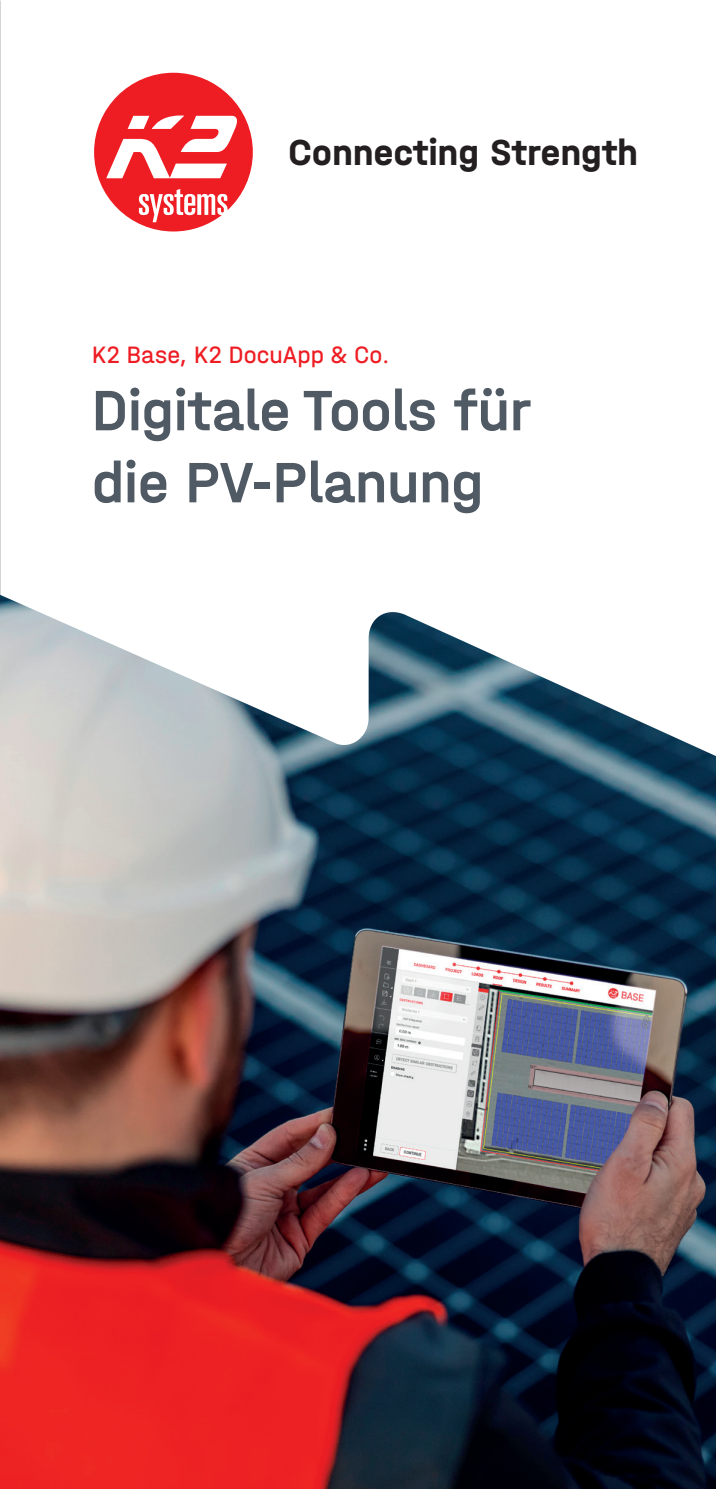
<style>
.page{position:relative;width:716px;height:1489px;background:#fff}
.page>*{position:absolute;margin:0;border:0;box-sizing:border-box;transform-origin:0 0}
.t1{font:60px/72px "K2 Halvar Mittelschrift Medium";color:#505a64}
.t2{font:38px "K2 Halvar Mittelschrift Bold";letter-spacing:.01em;color:#231f20}
.t3{font:25px "K2 Halvar Mittelschrift Regular";color:#ee1d23}
</style>
<div class="page">
<img style="left:0;top:594px;width:716px;height:894px">
<svg style="left:94px;top:73px;width:159px;height:158px"></svg>
<p class="t2" style="left:288px;top:129px;width:351px">Connecting Strength</p>
<p class="t3" style="left:92px;top:340px;width:299px">K2 Base, K2 DocuApp &amp; Co.</p>
<p class="t1" style="left:92px;top:373px;width:440px">Digitale Tools für die PV-Planung</p>
</div>
